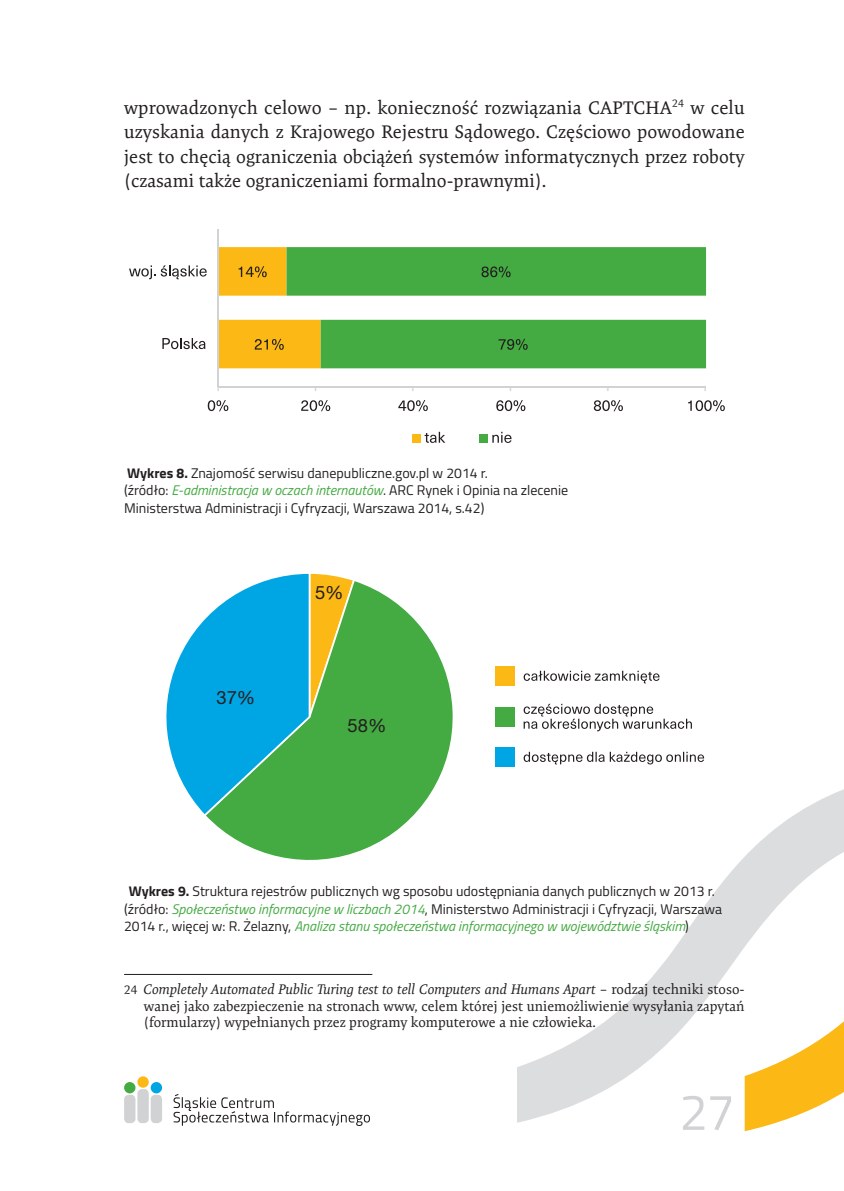
<style>
.page{position:relative;width:844px;height:1191px;background:#fff}
.page>*{position:absolute;margin:0;border:0;box-sizing:border-box;transform-origin:0 0}
.t1{font:50.75px "Titillium";color:#d1d2d4}
.t2{font:18.38px/24.5px "Expo Serif Pro";color:#231f20;text-align:justify}
.t3{font:18.38px "Helvetica Neue LT Pro";color:#231f20}
.t4{font:14px/17.5px "Titillium";color:#231f20}
.t5{font:14px/16.6px "Expo Serif Pro";color:#231f20;text-align:justify}
.t6{font:5.6px "Expo Serif Pro";color:#d1d2d4;scale:3.4 1}
.s1{font-weight:700}
.s2{font-style:italic;color:#44aa42}
.s3{font-size:12.25px}
.s4{font-style:italic}
</style>
<div class="page">
<svg style="left:744px;top:1122px;width:34px;height:9px"></svg>
<svg style="left:173px;top:1094px;width:197px;height:32px"></svg>
<div style="left:151px;top:1094px;width:11px;height:29px;background:#d1d2d4;border-radius:5px"></div>
<div style="left:137px;top:1089px;width:12px;height:34px;background:#d1d2d4;border-radius:5px"></div>
<div style="left:124px;top:1094px;width:11px;height:29px;background:#d1d2d4;border-radius:5px"></div>
<div style="left:124px;top:1082px;width:11px;height:11px;background:#44aa42;border-radius:50%"></div>
<div style="left:137px;top:1076px;width:12px;height:11px;background:#fcb814;border-radius:50%"></div>
<div style="left:151px;top:1082px;width:11px;height:11px;background:#00a5e3;border-radius:50%"></div>
<svg style="left:517px;top:790px;width:326px;height:332px"></svg>
<svg style="left:320px;top:247px;width:385px;height:121px;fill:#44aa42"></svg>
<hr style="left:218px;top:386px;width:487px;height:1px;background:#d1d2d4">
<svg style="left:219px;top:247px;width:101px;height:121px"></svg>
<svg style="left:498px;top:339px;width:29px;height:11px"></svg>
<svg style="left:481px;top:266px;width:29px;height:11px"></svg>
<svg style="left:208px;top:400px;width:20px;height:11px"></svg>
<svg style="left:301px;top:400px;width:29px;height:11px"></svg>
<svg style="left:398px;top:400px;width:29px;height:11px"></svg>
<svg style="left:496px;top:400px;width:29px;height:11px"></svg>
<svg style="left:593px;top:400px;width:29px;height:11px"></svg>
<svg style="left:688px;top:400px;width:36px;height:11px"></svg>
<svg style="left:162px;top:338px;width:43px;height:11px"></svg>
<svg style="left:129px;top:265px;width:78px;height:14px"></svg>
<div style="left:412px;top:434px;width:9px;height:8px;background:#fcb814"></div>
<svg style="left:424px;top:432px;width:21px;height:11px"></svg>
<div style="left:479px;top:434px;width:9px;height:8px;background:#44aa42"></div>
<svg style="left:492px;top:432px;width:19px;height:11px"></svg>
<hr style="left:217px;top:229px;width:2px;height:157px;background:#d1d2d4">
<svg style="left:208px;top:581px;width:245px;height:279px"></svg>
<svg style="left:166px;top:573px;width:190px;height:245px;background:#49b5ac"></svg>
<div style="left:495px;top:666px;width:19px;height:20px;background:#fcb814"></div>
<div style="left:495px;top:707px;width:19px;height:20px;background:#44aa42"></div>
<div style="left:495px;top:747px;width:19px;height:20px;background:#00a5e3"></div>
<svg style="left:523px;top:752px;width:181px;height:12px"></svg>
<svg style="left:523px;top:671px;width:136px;height:12px"></svg>
<svg style="left:523px;top:704px;width:168px;height:27px"></svg>
<hr style="left:124px;top:974px;width:248px;height:1px;background:#231f20">
<p class="t2" style="left:124px;top:95px;width:622px">wprowadzonych celowo – np. konieczność rozwiązania CAPTCHA<sup>24</sup> w celu uzyskania danych z Krajowego Rejestru Sądowego. Częściowo powodowane jest to chęcią ograniczenia obciążeń systemów informatycznych przez roboty (czasami także ograniczeniami formalno-prawnymi).</p>
<p class="t6" style="left:215px;top:385px;width:4px">|</p>
<p class="t6" style="left:312px;top:385px;width:4px">|</p>
<p class="t6" style="left:409px;top:385px;width:4px">|</p>
<p class="t6" style="left:507px;top:385px;width:4px">|</p>
<p class="t6" style="left:604px;top:385px;width:4px">|</p>
<p class="t6" style="left:701px;top:385px;width:4px">|</p>
<p class="t4" style="left:124px;top:463px;width:445px"><span class="s1">Wykres 8.</span> Znajomość serwisu danepubliczne.gov.pl w 2014 r.<br>(źródło: <span class="s2">E-administracja w oczach internautów</span>. ARC Rynek i Opinia na zlecenie<br>Ministerstwa Administracji i Cyfryzacji, Warszawa 2014, s.42)</p>
<h2 class="t3" style="left:216px;top:686px;width:40px">37%</h2>
<h2 class="t3" style="left:315px;top:582px;width:30px">5%</h2>
<h2 class="t3" style="left:347px;top:714px;width:40px">58%</h2>
<p class="t4" style="left:124px;top:881px;width:599px;text-indent:5px"><span class="s1">Wykres 9.</span> Struktura rejestrów publicznych wg sposobu udostępniania danych publicznych w 2013 r. (źródło: <span class="s2">Społeczeństwo informacyjne w liczbach 2014</span>, Ministerstwo Administracji i Cyfryzacji, Warszawa<br>2014 r., więcej w: R. Żelazny, <span class="s2">Analiza stanu społeczeństwa informacyjnego w województwie śląskim</span>)</p>
<p class="t5" style="left:144px;top:980px;width:602px;text-indent:-20px"><span class="s3">24</span> <span class="s4">Completely Automated Public Turing test to tell Computers and Humans Apart</span> – rodzaj techniki stoso&shy;wanej jako zabezpieczenie na stronach www, celem której jest uniemożliwienie wysyłania zapytań (formularzy) wypełnianych przez programy komputerowe a nie człowieka.</p>
<h1 class="t1" style="left:679px;top:1074px;width:57px">27</h1>
</div>
